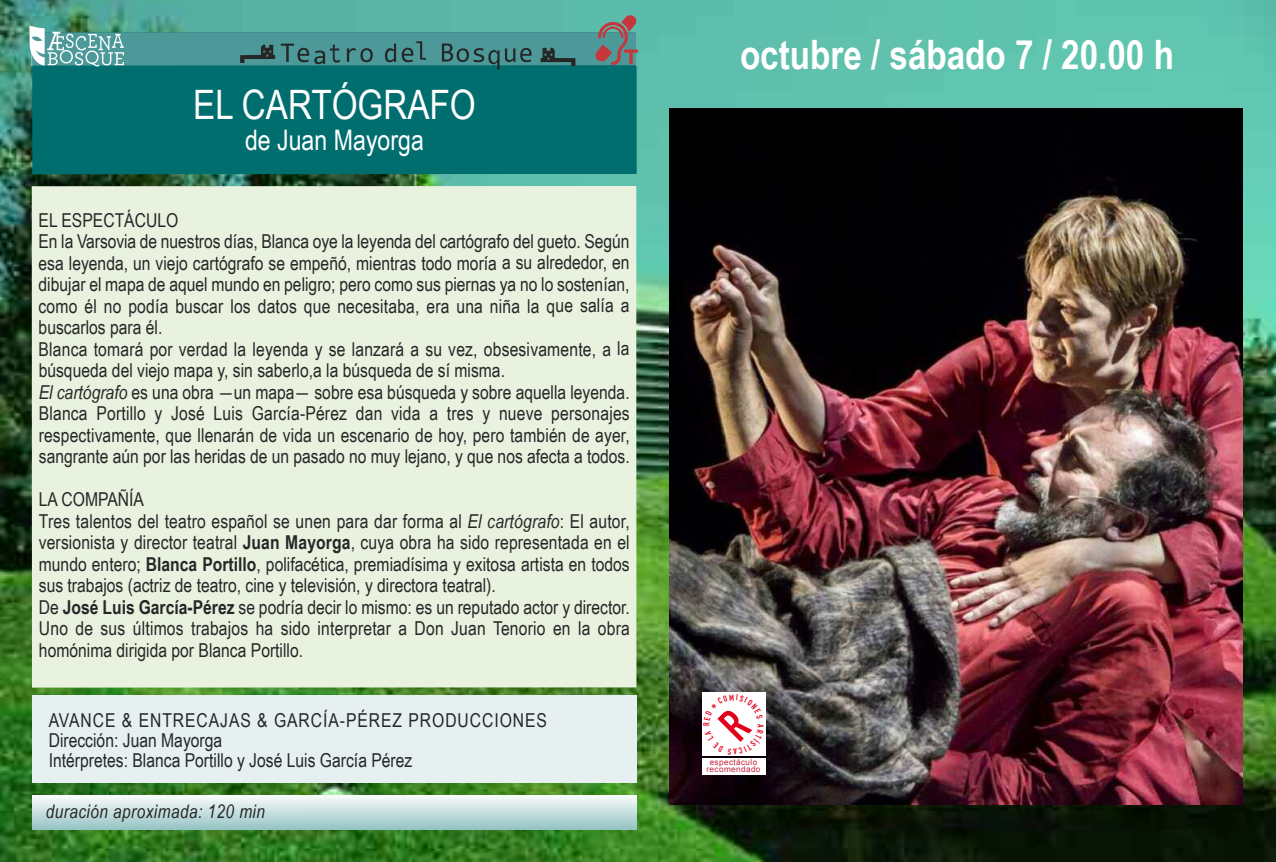
<style>
.page{position:relative;width:1276px;height:862px;background:#fff}
.page>*{position:absolute;margin:0;border:0;box-sizing:border-box;transform-origin:0 0}
.t1{font:700 40.5px "Arial Narrow";color:#fff}
.t2{font:40.5px "Arial Narrow";color:#fff}
.t3{font:28.12px "Arial Narrow";color:#fff}
.t4{font:19.12px/21.4px "Arial Narrow";color:#272627}
.t5{font:italic 18.68px "Arial Narrow";letter-spacing:.025em;color:#272627}
.t6{font:8.55px "DIN Engschrift+KWXBJC";color:#e2001a}
.t7{font:8.1px/7.4px "Arial";letter-spacing:.05em;color:#c62139;text-align:center}
.s1{font-style:italic}
.s2{font-weight:700}
</style>
<div class="page">
<img style="left:0;top:0;width:1276px;height:861px">
<div style="left:32px;top:32px;width:604px;height:142px;background:#006d6e"></div>
<div style="left:32px;top:695px;width:604px;height:87px;background:#e6f0f0"></div>
<div style="left:32px;top:795px;width:605px;height:34px;background:linear-gradient(to bottom,#fafcfc,#9ac6c6)"></div>
<div style="left:32px;top:32px;width:604px;height:33px;background:#4d999a"></div>
<svg style="left:240px;top:41px;width:335px;height:28px"></svg>
<img style="left:669px;top:108px;width:573px;height:695px">
<svg style="left:29px;top:26px;width:95px;height:40px"></svg>
<div style="left:32px;top:186px;width:604px;height:501px;background:#e9f2df"></div>
<div style="left:702px;top:692px;width:63px;height:63px;background:#fff"></div>
<div style="left:701px;top:758px;width:64px;height:16px;background:#fff"></div>
<svg style="left:594px;top:13px;width:44px;height:52px"></svg>
<svg style="left:717px;top:710px;width:36px;height:32px"></svg>
<h1 class="t2" style="left:193px;top:81px;width:284px">EL CARTÓGRAFO</h1>
<h2 class="t3" style="left:245px;top:124px;width:180px">de Juan Mayorga</h2>
<p class="t4" style="left:39px;top:209px;width:593px">EL ESPECTÁCULO<br>En la Varsovia de nuestros días, Blanca oye la leyenda del cartógrafo del gueto. Según esa leyenda, un viejo cartógrafo se empeñó, mientras todo moría a su alrededor, en dibujar el mapa de aquel mundo en peligro; pero como sus piernas ya no lo sostenían, como él no podía buscar los datos que necesitaba, era una niña la que salía a buscarlos para él.<br>Blanca tomará por verdad la leyenda y se lanzará a su vez, obsesivamente, a la búsqueda del viejo mapa y, sin saberlo,a la búsqueda de sí misma.<br><span class="s1">El cartógrafo</span> es una obra ―un mapa― sobre esa búsqueda y sobre aquella leyenda.<br>Blanca Portillo y José Luis García-Pérez dan vida a tres y nueve personajes respectivamente, que llenarán de vida un escenario de hoy, pero también de ayer, sangrante aún por las heridas de un pasado no muy lejano, y que nos afecta a todos.</p>
<p class="t4" style="left:39px;top:488px;width:592px">LA COMPAÑÍA<br>Tres talentos del teatro español se unen para dar forma al <span class="s1">El cartógrafo</span>: El autor, versionista y director teatral <span class="s2">Juan Mayorga</span>, cuya obra ha sido representada en el mundo entero; <span class="s2">Blanca Portillo</span>, polifacética, premiadísima y exitosa artista en todos sus trabajos (actriz de teatro, cine y televisión, y directora teatral).<br>De <span class="s2">José Luis García-Pérez</span> se podría decir lo mismo: es un reputado actor y director.<br>Uno de sus últimos trabajos ha sido interpretar a Don Juan Tenorio en la obra homónima dirigida por Blanca Portillo.</p>
<p class="t4" style="left:49px;top:709px;width:500px;line-height:20.2px">AVANCE &amp; ENTRECAJAS &amp; GARCÍA-PÉREZ PRODUCCIONES<br>Dirección: Juan Mayorga<br>Intérpretes: Blanca Portillo y José Luis García Pérez</p>
<p class="t5" style="left:46px;top:799px;width:221px">duración aproximada: 120 min</p>
<h1 class="t1" style="left:740px;top:31px;width:435px">octubre / sábado 7 / 20.00 h</h1>
<p class="t6" style="left:703px;top:725px;width:5px;rotate:-90deg">R</p>
<p class="t7" style="left:706px;top:758px;width:55px">espectáculo recomendado</p>
</div>
